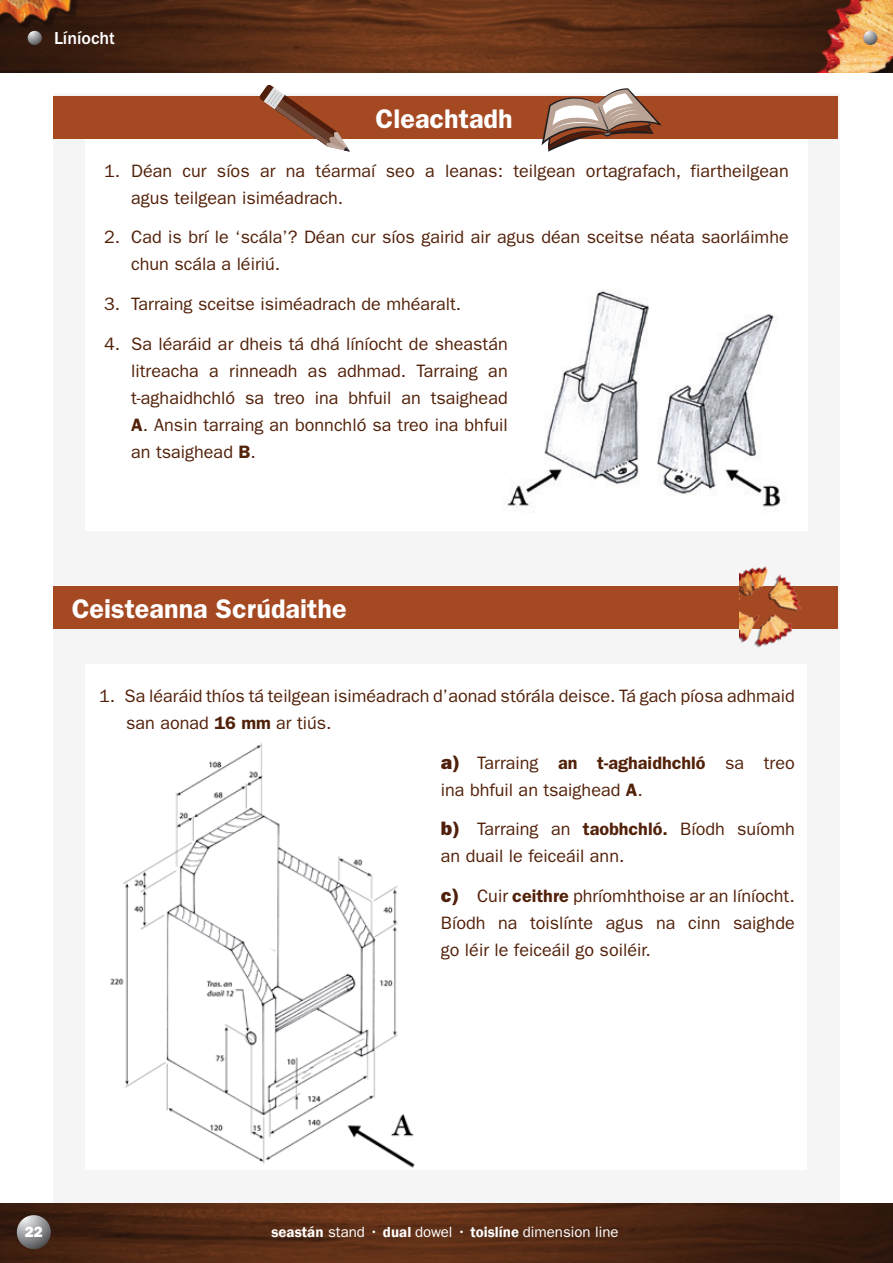
<style>
.page{position:relative;width:893px;height:1263px;background:#fff}
.page>*{position:absolute;margin:0;border:0;box-sizing:border-box;transform-origin:0 0}
.End_of_chapters_head{font:600 27px "ITC Franklin Gothic Std";color:#fff}
.bullet_point_text{font:18px/27px "ITC Franklin Gothic Std";color:#522109}
.header_text_for_book{font:500 18px "ITC Franklin Gothic Std";color:#fff}
.t1{font:15px "ITC Franklin Gothic Std";color:#fff}
.t2{font:15px "ITC Franklin Gothic Std Hvy";color:#fff}
.s1{font-weight:600}
.s2{font-family:"ITC Franklin Gothic Std Hvy";font-size:19.5px;color:#50200c}
.s3{font-family:"Franklin Gothic";font-weight:600}
</style>
<div class="page">
<img style="left:0;top:0;width:893px;height:72px">
<img style="left:0;top:1203px;width:893px;height:60px">
<svg style="left:863px;top:31px;width:14px;height:14px"></svg>
<svg style="left:28px;top:31px;width:14px;height:14px"></svg>
<svg style="left:17px;top:1215px;width:34px;height:34px"></svg>
<img style="left:507px;top:290px;width:274px;height:217px">
<div style="left:53px;top:586px;width:785px;height:43px;background:#a54923"></div>
<img style="left:739px;top:565px;width:68px;height:84px">
<img style="left:110px;top:743px;width:305px;height:425px">
<svg style="left:53px;top:84px;width:785px;height:68px"></svg>
<p class="header_text_for_book" style="left:54px;top:28px;width:62px">Líníocht</p>
<p class="End_of_chapters_head" style="left:376px;top:102px;width:139px">Cleachtadh</p>
<p class="bullet_point_text" style="left:131px;top:157px;width:659px;text-indent:-27px">1. Déan cur síos ar na téarmaí seo a leanas: teilgean ortagrafach, fiartheilgean agus teilgean isiméadrach.</p>
<p class="bullet_point_text" style="left:131px;top:224px;width:659px;text-indent:-27px">2. Cad is brí le ‘scála’? Déan cur síos gairid air agus déan sceitse néata saorláimhe chun scála a léiriú.</p>
<p class="bullet_point_text" style="left:104px;top:291px;width:359px">3. Tarraing sceitse isiméadrach de mhéaralt.</p>
<p class="bullet_point_text" style="left:131px;top:330px;width:378px;text-align:justify;text-indent:-27px">4. Sa léaráid ar dheis tá dhá líníocht de sheastán litreacha a rinneadh as adhmad. Tarraing an t-aghaidhchló sa treo ina bhfuil an tsaighead <span class="s1">A</span>. Ansin tarraing an bonnchló sa treo ina bhfuil an tsaighead <span class="s1">B</span>.</p>
<p class="End_of_chapters_head" style="left:72px;top:593px;width:276px">Ceisteanna Scrúdaithe</p>
<p class="bullet_point_text" style="left:126px;top:682px;width:670px;text-indent:-27px">1. Sa léaráid thíos tá teilgean isiméadrach d’aonad stórála deisce. Tá gach píosa adhmaid san aonad <span class="s1">16 mm</span> ar tiús.</p>
<p class="bullet_point_text" style="left:441px;top:749px;width:355px"><span class="s2">a)</span> Tarraing <span class="s1">an t-aghaidhchló</span> sa treo ina bhfuil an tsaighead <span class="s1">A</span>.</p>
<p class="bullet_point_text" style="left:441px;top:816px;width:355px"><span class="s2">b)</span> Tarraing an <span class="s1">taobhchló.</span> Bíodh suíomh an duail le feiceáil ann.</p>
<p class="bullet_point_text" style="left:441px;top:882px;width:355px;text-align:justify"><span class="s2">c)</span> Cuir <span class="s1">ceithre</span> phríomhthoise ar an líníocht.<br>Bíodh na toislínte agus na cinn saighde go léir le feiceáil go soiléir.</p>
<p class="t2" style="left:25px;top:1223px;width:19px">22</p>
<p class="t1" style="left:271px;top:1224px;width:349px"><span class="s3">seastán</span> stand • <span class="s3">dual</span> dowel • <span class="s3">toislíne</span> dimension line</p>
</div>
